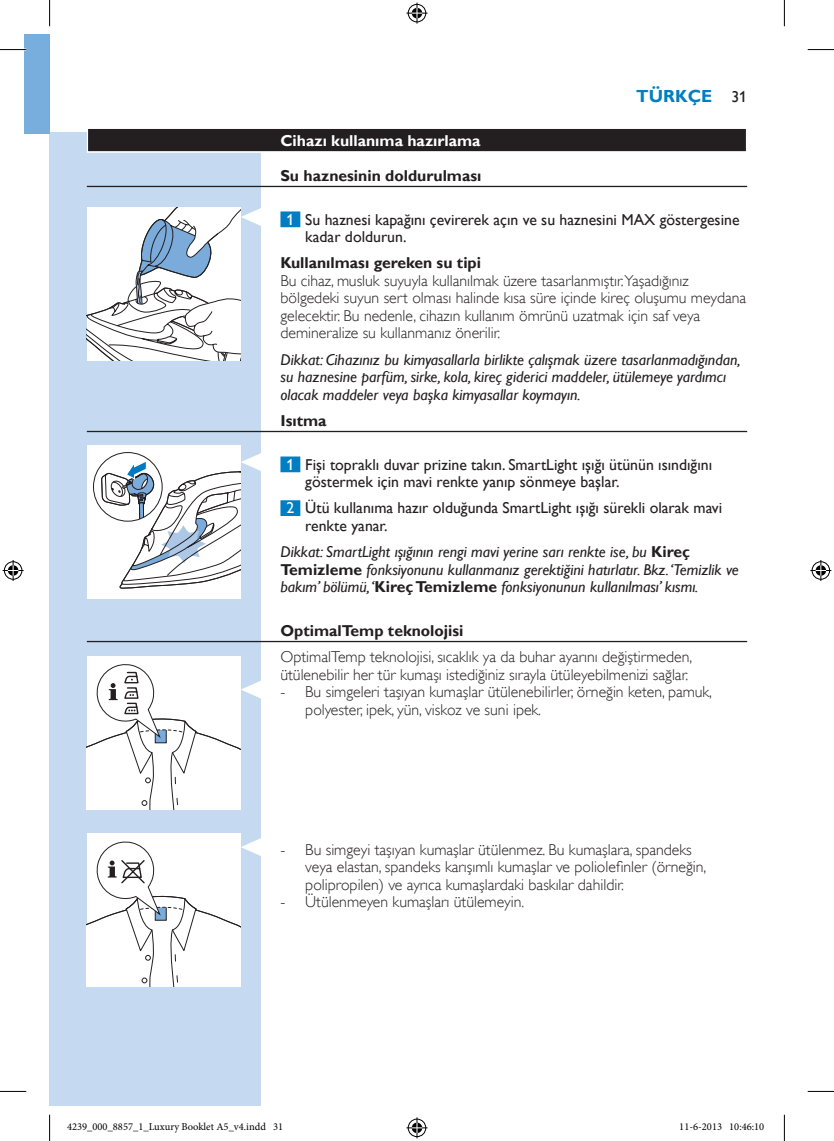
<style>
.page{position:relative;width:834px;height:1141px;background:#fff}
.page>*{position:absolute;margin:0;border:0;box-sizing:border-box;transform-origin:0 0}
.t1{font:700 17.5px "Gill Sans Alt One WGL";color:#007ec4}
.t2{font:15.75px/17.5px "Gill Sans Alt One WGL Light";color:#231f20}
.t3{font:italic 15.75px/17.5px "Gill Sans Alt One WGL";color:#231f20}
.t4{font:15.75px/17.5px "Gill Sans Alt One WGL";color:#231f20}
.t5{font:700 15.75px "Gill Sans Alt One WGL";color:#231f20}
.t6{font:700 15.75px "Gill Sans Alt One WGL";color:#fff}
.t7{font:10.5px "Minion Pro";color:#000}
.s1{font-weight:400;font-size:15.75px;color:#231f20}
.s2{color:#fff}
.s3{font-weight:700;font-style:normal}
</style>
<div class="page">
<div style="left:50px;top:132px;width:210px;height:974px;background:#c5daf0"></div>
<div style="left:25px;top:35px;width:25px;height:99px;background:#77aedd"></div>
<div style="left:87px;top:128px;width:660px;height:25px;background:#dedddd"></div>
<div style="left:88px;top:129px;width:657px;height:22px;background:#231f20"></div>
<hr style="left:87px;top:186px;width:660px;height:1px;background:#231f20">
<div style="left:280px;top:211px;width:20px;height:16px;background:#007ec4"></div>
<hr style="left:87px;top:431px;width:660px;height:1px;background:#231f20">
<div style="left:280px;top:456px;width:20px;height:16px;background:#007ec4"></div>
<div style="left:280px;top:500px;width:20px;height:16px;background:#007ec4"></div>
<hr style="left:87px;top:641px;width:660px;height:1px;background:#231f20">
<svg style="left:87px;top:207px;width:174px;height:154px;background:#dce2e8"></svg>
<div style="left:87px;top:446px;width:154px;height:153px;background:#fff"></div>
<svg style="left:93px;top:452px;width:69px;height:69px"></svg>
<svg style="left:101px;top:448px;width:160px;height:140px"></svg>
<div style="left:93px;top:452px;width:70px;height:70px;border:1px solid #231f20;border-radius:50%"></div>
<div style="left:87px;top:656px;width:154px;height:153px;background:#fff"></div>
<svg style="left:87px;top:662px;width:174px;height:147px"></svg>
<div style="left:87px;top:833px;width:154px;height:154px;background:#fff"></div>
<svg style="left:87px;top:837px;width:174px;height:150px"></svg>
<hr style="left:0;top:48px;width:26px;height:3px;background:#fff">
<svg style="left:0;top:49px;width:26px;height:1px"></svg>
<svg style="left:807px;top:49px;width:26px;height:1px"></svg>
<svg style="left:0;top:1091px;width:26px;height:1px"></svg>
<svg style="left:807px;top:1091px;width:26px;height:1px"></svg>
<svg style="left:49px;top:0;width:1px;height:26px"></svg>
<svg style="left:49px;top:1115px;width:1px;height:26px"></svg>
<svg style="left:783px;top:0;width:1px;height:26px"></svg>
<svg style="left:783px;top:1115px;width:1px;height:26px"></svg>
<svg style="left:406px;top:3px;width:21px;height:21px"></svg>
<svg style="left:406px;top:1117px;width:21px;height:21px"></svg>
<svg style="left:3px;top:560px;width:21px;height:21px"></svg>
<svg style="left:810px;top:560px;width:21px;height:21px"></svg>
<div style="left:759px;top:1123px;width:5px;height:8px;border:1px solid #fff;border-radius:50%"></div>
<svg style="left:759px;top:1123px;width:4px;height:8px"></svg>
<p class="t1" style="left:636px;top:84px;width:112px">Türkçe <span class="s1">31</span></p>
<p class="t6" style="left:280px;top:130px;width:202px">Cihazı kullanıma hazırlama</p>
<p class="t5" style="left:280px;top:165px;width:202px">Su haznesinin doldurulması</p>
<p class="t4" style="left:305px;top:210px;width:435px;text-indent:-19px"><span class="s2">1</span> Su haznesi kapağını çevirerek açın ve su haznesini MAX göstergesine kadar doldurun.</p>
<p class="t5" style="left:280px;top:252px;width:202px">Kullanılması gereken su tipi</p>
<p class="t2" style="left:280px;top:272px;width:467px">Bu cihaz, musluk suyuyla kullanılmak üzere tasarlanmıştır.Yaşadığınız bölgedeki suyun sert olması halinde kısa süre içinde kireç oluşumu meydana gelecektir. Bu nedenle, cihazın kullanım ömrünü uzatmak için saf veya demineralize su kullanmanız önerilir.</p>
<p class="t3" style="left:280px;top:350px;width:461px">Dikkat: Cihazınız bu kimyasallarla birlikte çalışmak üzere tasarlanmadığından, su haznesine parfüm, sirke, kola, kireç giderici maddeler, ütülemeye yardımcı olacak maddeler veya başka kimyasallar koymayın.</p>
<p class="t5" style="left:280px;top:410px;width:48px">Isıtma</p>
<p class="t4" style="left:305px;top:455px;width:408px;text-indent:-19px"><span class="s2">1</span> Fişi topraklı duvar prizine takın. SmartLight ışığı ütünün ısındığını göstermek için mavi renkte yanıp sönmeye başlar.</p>
<p class="t4" style="left:305px;top:499px;width:418px;text-indent:-19px"><span class="s2">2</span> Ütü kullanıma hazır olduğunda SmartLight ışığı sürekli olarak mavi renkte yanar.</p>
<p class="t3" style="left:280px;top:543px;width:460px">Dikkat: SmartLight ışığının rengi mavi yerine sarı renkte ise, bu <span class="s3">Kireç<br>Temizleme</span> fonksiyonunu kullanmanız gerektiğini hatırlatır. Bkz. ‘Temizlik ve bakım’ bölümü, ‘<span class="s3">Kireç Temizleme</span> fonksiyonunun kullanılması’ kısmı.</p>
<p class="t5" style="left:280px;top:620px;width:184px">OptimalTemp teknolojisi</p>
<p class="t2" style="left:280px;top:648px;width:413px">OptimalTemp teknolojisi, sıcaklık ya da buhar ayarını değiştirmeden, ütülenebilir her tür kumaşı istediğiniz sırayla ütüleyebilmenizi sağlar.</p>
<p class="t2" style="left:305px;top:683px;width:408px;text-indent:-25px">- Bu simgeleri taşıyan kumaşlar ütülenebilirler, örneğin keten, pamuk, polyester, ipek, yün, viskoz ve suni ipek.</p>
<p class="t2" style="left:305px;top:841px;width:402px;text-indent:-25px">- Bu simgeyi taşıyan kumaşlar ütülenmez. Bu kumaşlara, spandeks veya elastan, spandeks karışımlı kumaşlar ve poliolefinler (örneğin, polipropilen) ve ayrıca kumaşlardaki baskılar dahildir.</p>
<p class="t2" style="left:280px;top:893px;width:245px">- Ütülenmeyen kumaşları ütülemeyin.</p>
<p class="t7" style="left:67px;top:1120px;width:217px">4239_000_8857_1_Luxury Booklet A5_v4.indd 31</p>
<p class="t7" style="left:679px;top:1120px;width:86px">11-6-2013 10:46:10</p>
</div>
